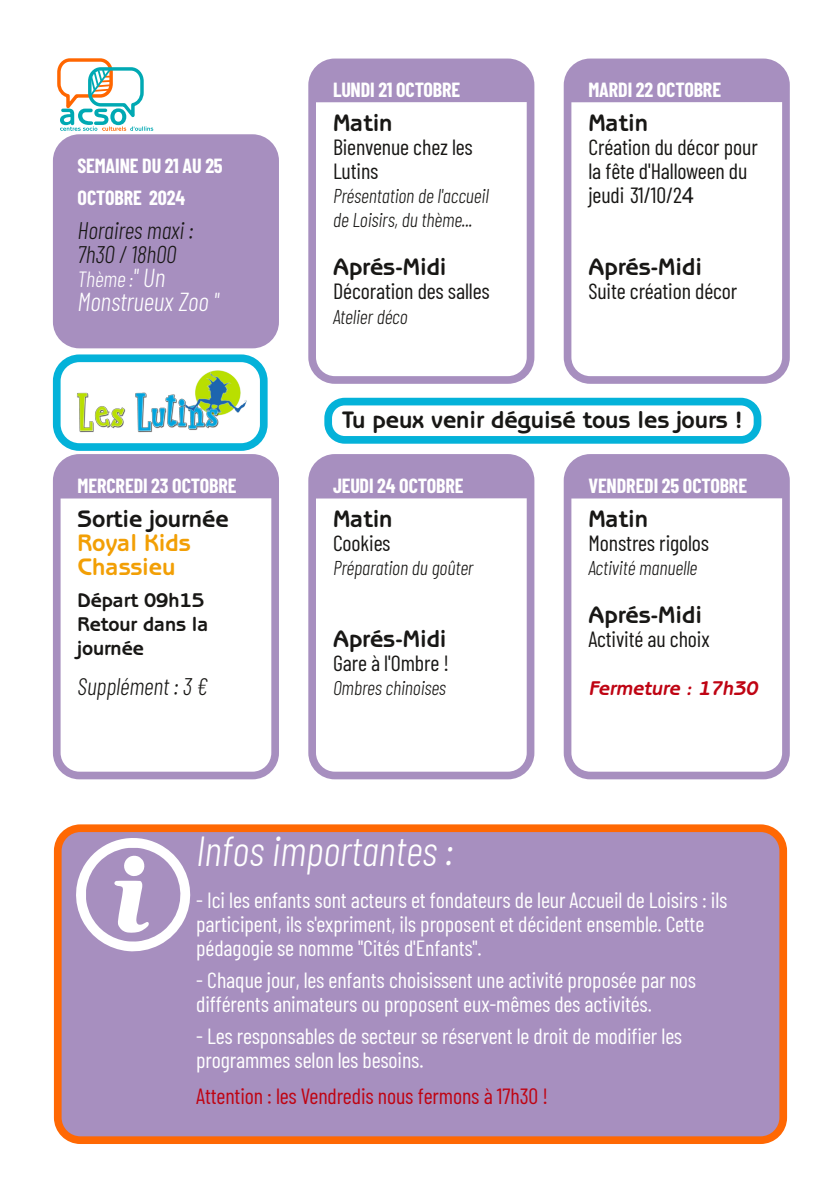
<style>
.page{position:relative;width:840px;height:1191px;background:#fff}
.page>*{position:absolute;margin:0;border:0;box-sizing:border-box;transform-origin:0 0}
.t1{font:italic 300 42px "Barlow Condensed";letter-spacing:-.005em;color:#fff}
.t2{font:italic 300 26px "Barlow Condensed";letter-spacing:-.005em;color:#fff}
.t3{font:700 24px "Benguiat Gothic Std";letter-spacing:-.005em;color:#181715}
.t4{font:italic 300 24px/24px "Barlow Condensed";letter-spacing:-.005em;color:#181715}
.t5{font:700 24px/24px "Benguiat Gothic Std";letter-spacing:-.005em;color:#f29f05}
.t6{font:22px/24px "Barlow Condensed";letter-spacing:-.005em;color:#fff}
.t7{font:22px/24px "Barlow Condensed";letter-spacing:-.005em;color:#181715}
.t8{font:22px "Barlow Condensed";letter-spacing:-.005em;color:#bf0413}
.t9{font:italic 300 22px "Barlow Condensed";letter-spacing:-.005em;color:#fff}
.t10{font:italic 300 20px/24px "Barlow Condensed";letter-spacing:-.005em;color:#181715}
.t11{font:700 20px/32px "Barlow Condensed";letter-spacing:-.005em;color:#fff}
.t12{font:700 20px/24px "Benguiat Gothic Std";letter-spacing:-.005em;color:#181715}
.t13{font:italic 700 20px "Benguiat Gothic Std";letter-spacing:-.005em;color:#bf0413}
.s1{font-size:20px}
.s2{font-size:26px}
.s3{font-family:"Arial"}
</style>
<div class="page">
<div style="left:317px;top:463px;width:208px;height:35px;background:#a78fbf"></div>
<div style="left:572px;top:463px;width:208px;height:35px;background:#a78fbf"></div>
<div style="left:62px;top:463px;width:208px;height:35px;background:#a78fbf"></div>
<div style="left:572px;top:68px;width:208px;height:34px;background:#a78fbf"></div>
<div style="left:317px;top:68px;width:208px;height:34px;background:#a78fbf"></div>
<div style="left:58px;top:828px;width:724px;height:312px;background:#a78fbf;border-radius:23px"></div>
<div style="left:54px;top:824px;width:732px;height:320px;border:8px solid #ff6803;border-radius:23px"></div>
<svg style="left:57px;top:58px;width:96px;height:73px"></svg>
<div style="left:308px;top:59px;width:226px;height:325px;border:8px solid #a78fbf;border-radius:23px"></div>
<div style="left:563px;top:59px;width:226px;height:325px;border:8px solid #a78fbf;border-radius:23px"></div>
<div style="left:53px;top:454px;width:226px;height:325px;border:8px solid #a78fbf;border-radius:23px"></div>
<div style="left:308px;top:454px;width:226px;height:325px;border:8px solid #a78fbf;border-radius:23px"></div>
<div style="left:563px;top:454px;width:226px;height:325px;border:8px solid #a78fbf;border-radius:23px"></div>
<svg style="left:73px;top:831px;width:120px;height:121px"></svg>
<div style="left:57px;top:138px;width:218px;height:206px;background:#a78fbf;border-radius:23px"></div>
<div style="left:53px;top:134px;width:226px;height:214px;border:8px solid #a78fbf;border-radius:23px"></div>
<div style="left:53px;top:354px;width:214px;height:97px;border:8px solid #04b2d9;border-radius:23px"></div>
<img style="left:77px;top:370px;width:170px;height:63px">
<div style="left:324px;top:398px;width:436px;height:46px;border:8px solid #04b2d9;border-radius:17px"></div>
<p class="t11" style="left:78px;top:149px;width:146px">SEMAINE DU 21 AU 25<br>OCTOBRE 2024</p>
<p class="t4" style="left:78px;top:217px;width:117px">Horaires maxi :<br>7h30 / 18h00</p>
<p class="t9" style="left:78px;top:265px;width:89px">Thème <span class="s1">:</span><span class="s2">" Un</span></p>
<p class="t2" style="left:78px;top:285px;width:143px">Monstrueux Zoo "</p>
<p class="t11" style="left:78px;top:469px;width:160px">MERCREDI 23 OCTOBRE</p>
<p class="t3" style="left:78px;top:510px;width:152px">Sortie journée</p>
<p class="t5" style="left:78px;top:534px;width:114px">Royal Kids<br>Chassieu</p>
<p class="t12" style="left:78px;top:591px;width:132px">Départ 09h15<br>Retour dans la journée</p>
<p class="t4" style="left:78px;top:673px;width:132px">Supplément : 3 €</p>
<p class="t11" style="left:333px;top:73px;width:129px">LUNDI 21 OCTOBRE</p>
<p class="t3" style="left:333px;top:115px;width:61px">Matin</p>
<p class="t7" style="left:333px;top:135px;width:141px">Bienvenue chez les<br>Lutins</p>
<p class="t10" style="left:333px;top:183px;width:157px">Présentation de l'accueil de Loisirs, du thème...</p>
<p class="t3" style="left:333px;top:259px;width:115px">Aprés-Midi</p>
<p class="t7" style="left:333px;top:279px;width:158px">Décoration des salles</p>
<p class="t10" style="left:333px;top:303px;width:76px">Atelier déco</p>
<p class="t11" style="left:588px;top:73px;width:134px">MARDI 22 OCTOBRE</p>
<p class="t3" style="left:588px;top:115px;width:61px">Matin</p>
<p class="t7" style="left:588px;top:135px;width:171px">Création du décor pour la fête d'Halloween du jeudi 31/10/2<span class="s3">4</span></p>
<p class="t3" style="left:588px;top:259px;width:115px">Aprés-Midi</p>
<p class="t7" style="left:588px;top:279px;width:150px">Suite création décor</p>
<p class="t3" style="left:342px;top:411px;width:402px">Tu peux venir déguisé tous les jours !</p>
<p class="t11" style="left:333px;top:469px;width:132px">JEUDI 24 OCTOBRE</p>
<p class="t3" style="left:333px;top:510px;width:61px">Matin</p>
<p class="t7" style="left:333px;top:530px;width:59px">Cookies</p>
<p class="t10" style="left:333px;top:555px;width:142px">Préparation du goûter</p>
<p class="t3" style="left:333px;top:630px;width:115px">Aprés-Midi</p>
<p class="t7" style="left:333px;top:650px;width:117px">Gare à l'Ombre !</p>
<p class="t10" style="left:333px;top:675px;width:114px">Ombres chinoises</p>
<p class="t11" style="left:588px;top:469px;width:160px">VENDREDI 25 OCTOBRE</p>
<p class="t3" style="left:588px;top:510px;width:61px">Matin</p>
<p class="t7" style="left:588px;top:530px;width:122px">Monstres rigolos</p>
<p class="t10" style="left:588px;top:555px;width:110px">Activité manuelle</p>
<p class="t3" style="left:588px;top:606px;width:115px">Aprés-Midi</p>
<p class="t7" style="left:588px;top:626px;width:123px">Activité au choix</p>
<p class="t13" style="left:588px;top:681px;width:171px">Fermeture : 17h30</p>
<h1 class="t1" style="left:196px;top:824px;width:258px">Infos importantes :</h1>
<p class="t6" style="left:196px;top:887px;width:532px">- Ici les enfants sont acteurs et fondateurs de leur Accueil de Loisirs : ils participent, ils s'expriment, ils proposent et décident ensemble. Cette pédagogie se nomme "Cités d'Enfants".</p>
<p class="t6" style="left:196px;top:967px;width:501px">- Chaque jour, les enfants choisissent une activité proposée par nos différents animateurs ou proposent eux-mêmes des activités.</p>
<p class="t6" style="left:196px;top:1023px;width:487px">- Les responsables de secteur se réservent le droit de modifier les programmes selon les besoins.</p>
<p class="t8" style="left:196px;top:1082px;width:353px">Attention : les Vendredis nous fermons à 17h30 !</p>
</div>
